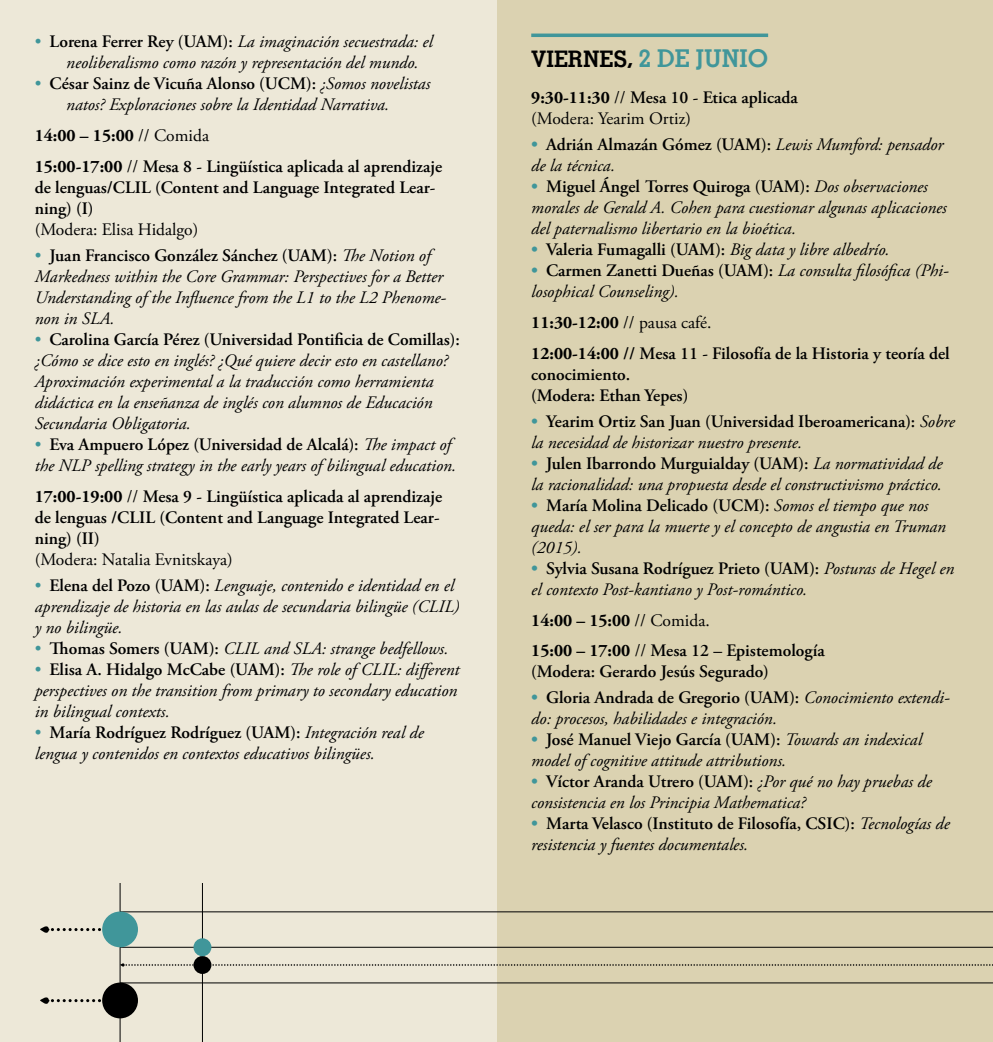
<style>
.page{position:relative;width:993px;height:1042px;background:#fff}
.page>*{position:absolute;margin:0;border:0;box-sizing:border-box;transform-origin:0 0}
.t1{font:700 22.75px "Memphis LT Std";color:#000}
.t2{font:italic 17.5px/21px "Adobe Garamond Pro";color:#000}
.t3{font:600 17.5px/21px "Adobe Garamond Pro";color:#000}
.t4{font:17.5px/21px "Adobe Garamond Pro";color:#000}
.t5{font:700 17.5px/31px "Adobe Garamond Pro";color:#000}
.s1{font-style:normal;color:#40969a}
.s2{font-weight:600;font-style:normal}
.s3{font-weight:700}
.s4{font-weight:400}
.s5{font-size:24.5px;color:#40969a}
.s6{font-weight:600}
.s7{font-weight:600;font-style:normal;color:#40969a}
.s8{color:#40969a}
.s9{font-weight:400;font-style:italic}
</style>
<div class="page">
<div style="left:496px;top:0;width:496px;height:1042px;background:#dbd2b1"></div>
<div style="left:0;top:0;width:497px;height:1042px;background:#ede8d8"></div>
<hr style="left:120px;top:911px;width:872px;height:1px;background:#000">
<svg style="left:40px;top:924px;width:63px;height:11px"></svg>
<hr style="left:120px;top:947px;width:872px;height:1px;background:#000">
<svg style="left:121px;top:962px;width:870px;height:6px"></svg>
<hr style="left:120px;top:982px;width:872px;height:1px;background:#000">
<svg style="left:40px;top:995px;width:63px;height:11px"></svg>
<hr style="left:202px;top:883px;width:1px;height:159px;background:#000">
<hr style="left:120px;top:883px;width:1px;height:159px;background:#000">
<div style="left:193px;top:956px;width:18px;height:18px;background:#000;border-radius:50%"></div>
<div style="left:193px;top:938px;width:18px;height:18px;background:#40969a;border-radius:50%"></div>
<div style="left:102px;top:911px;width:36px;height:36px;background:#40969a;border-radius:50%"></div>
<div style="left:102px;top:982px;width:36px;height:36px;background:#000;border-radius:50%"></div>
<hr style="left:531px;top:34px;width:236px;height:3px;background:#40969a">
<p class="t2" style="left:66px;top:32px;width:368px;text-indent:-31px"><span class="s1">•</span> <span class="s2">Lorena Ferrer Rey (UAM):</span> La imaginación secuestrada: el neoliberalismo como razón y representación del mundo.</p>
<p class="t2" style="left:35px;top:74px;width:397px;text-align:center"><span class="s1">•</span> <span class="s2">César Sainz de Vicuña Alonso (UCM):</span> ¿Somos novelistas natos? Exploraciones sobre la Identidad Narrativa.</p>
<p class="t3" style="left:35px;top:121px;width:409px;line-height:31px"><span class="s3">14:00 – 15:00</span> <span class="s4">// Comida<br></span><span class="s3">15:00-17:00</span> <span class="s4">//</span> Mesa 8 - Lingüística aplicada al aprendizaje</p>
<p class="t3" style="left:35px;top:177px;width:402px">de lenguas/CLIL (Content and Language Integrated Lear&shy;ning) (I)</p>
<p class="t4" style="left:35px;top:220px;width:165px">(Modera: Elisa Hidalgo)</p>
<p class="t2" style="left:35px;top:246px;width:413px"><span class="s1">•</span> <span class="s2">Juan Francisco González Sánchez (UAM):</span> The Notion of Markedness within the Core Grammar: Perspectives for a Better Understanding of the Influence from the L1 to the L2 Phenome&shy;non in SLA.</p>
<p class="t2" style="left:35px;top:330px;width:426px"><span class="s1">•</span> <span class="s2">Carolina García Pérez (Universidad Pontificia de Comillas): </span>¿Cómo se dice esto en inglés? ¿Qué quiere decir esto en castellano?<br>Aproximación experimental a la traducción como herramienta didáctica en la enseñanza de inglés con alumnos de Educación Secundaria Obligatoria.</p>
<p class="t2" style="left:35px;top:435px;width:423px"><span class="s1">•</span> <span class="s2">Eva Ampuero López (Universidad de Alcalá):</span> The impact of the NLP spelling strategy in the early years of bilingual education.</p>
<p class="t3" style="left:35px;top:486px;width:409px"><span class="s3">17:00-19:00</span> <span class="s4">//</span> Mesa 9 - Lingüística aplicada al aprendizaje de lenguas /CLIL (Content and Language Integrated Lear&shy;ning) (II)</p>
<p class="t4" style="left:35px;top:550px;width:199px">(Modera: Natalia Evnitskaya)</p>
<p class="t2" style="left:35px;top:576px;width:426px"><span class="s1">•</span> <span class="s2">Elena del Pozo (UAM):</span> Lenguaje, contenido e identidad en el aprendizaje de historia en las aulas de secundaria bilingüe (CLIL) y no bilingüe.</p>
<p class="t2" style="left:35px;top:639px;width:415px"><span class="s1">•</span> <span class="s2">Thomas Somers (UAM):</span> CLIL and SLA: strange bedfellows.</p>
<p class="t2" style="left:35px;top:660px;width:426px"><span class="s1">•</span> <span class="s2">Elisa A. Hidalgo McCabe (UAM):</span> The role of CLIL: different perspectives on the transition from primary to secondary education in bilingual contexts.</p>
<p class="t2" style="left:35px;top:723px;width:390px"><span class="s1">•</span> <span class="s2">María Rodríguez Rodríguez (UAM):</span> Integración real de lengua y contenidos en contextos educativos bilingües.</p>
<h1 class="t1" style="left:531px;top:44px;width:238px">VIERNES, <span class="s5">2 DE JUNIO</span></h1>
<p class="t4" style="left:531px;top:87px;width:268px"><span class="s3">9:30-11:30</span> // <span class="s6">Mesa 10 - Etica aplicada </span>(Modera: Yearim Ortiz)</p>
<p class="t2" style="left:531px;top:134px;width:413px"><span class="s7">•</span> <span class="s2">Adrián Almazán Gómez (UAM):</span> Lewis Mumford: pensador de la técnica.</p>
<p class="t2" style="left:531px;top:176px;width:417px"><span class="s7">•</span> <span class="s2">Miguel Ángel Torres Quiroga (UAM):</span> Dos observaciones morales de Gerald A. Cohen para cuestionar algunas aplicaciones del paternalismo libertario en la bioética.</p>
<p class="t3" style="left:531px;top:239px;width:360px"><span class="s8">•</span> Valeria Fumagalli (UAM): <span class="s9">Big data y libre albedrío.</span></p>
<p class="t2" style="left:531px;top:260px;width:419px"><span class="s7">•</span> <span class="s2">Carmen Zanetti Dueñas (UAM):</span> La consulta filosófica (Phi&shy;losophical Counseling).</p>
<p class="t3" style="left:531px;top:307px;width:420px;line-height:31px"><span class="s3">11:30-12:00</span> <span class="s4">// pausa café.<br></span><span class="s3">12:00-14:00</span> // Mesa 11 - Filosofía de la Historia y teoría del</p>
<p class="t3" style="left:531px;top:364px;width:158px">conocimiento. (Modera: Ethan Yepes)</p>
<p class="t3" style="left:531px;top:411px;width:425px"><span class="s8">•</span> Yearim Ortiz San Juan (Universidad Iberoamericana): <span class="s9">Sobre la necesidad de historizar nuestro presente.</span></p>
<p class="t2" style="left:531px;top:453px;width:412px"><span class="s7">•</span> <span class="s2">Julen Ibarrondo Murguialday (UAM):</span> La normatividad de la racionalidad: una propuesta desde el constructivismo práctico.</p>
<p class="t2" style="left:531px;top:495px;width:416px"><span class="s7">•</span> <span class="s2">María Molina Delicado (UCM):</span> Somos el tiempo que nos queda: el ser para la muerte y el concepto de angustia en Truman (2015).</p>
<p class="t2" style="left:531px;top:558px;width:424px"><span class="s7">•</span> <span class="s2">Sylvia Susana Rodríguez Prieto (UAM):</span> Posturas de Hegel en el contexto Post-kantiano y Post-romántico.</p>
<p class="t5" style="left:531px;top:605px;width:295px">14:00 – 15:00 <span class="s4">// Comida.<br></span>15:00 – 17:00 <span class="s4">//</span> <span class="s6">Mesa 12 – Epistemología</span></p>
<p class="t3" style="left:531px;top:661px;width:239px">(Modera: Gerardo Jesús Segurado)</p>
<p class="t2" style="left:531px;top:688px;width:420px"><span class="s7">•</span> <span class="s2">Gloria Andrada de Gregorio (UAM):</span> Conocimiento extendi&shy;do: procesos, habilidades e integración.</p>
<p class="t2" style="left:531px;top:730px;width:392px"><span class="s7">•</span> <span class="s2">José Manuel Viejo García (UAM):</span> Towards an indexical model of cognitive attitude attributions.</p>
<p class="t2" style="left:531px;top:772px;width:402px"><span class="s7">•</span> <span class="s2">Víctor Aranda Utrero (UAM):</span> ¿Por qué no hay pruebas de consistencia en los Principia Mathematica?</p>
<p class="t2" style="left:531px;top:814px;width:420px"><span class="s7">•</span> <span class="s2">Marta Velasco (Instituto de Filosofía, CSIC):</span> Tecnologías de resistencia y fuentes documentales.</p>
</div>
